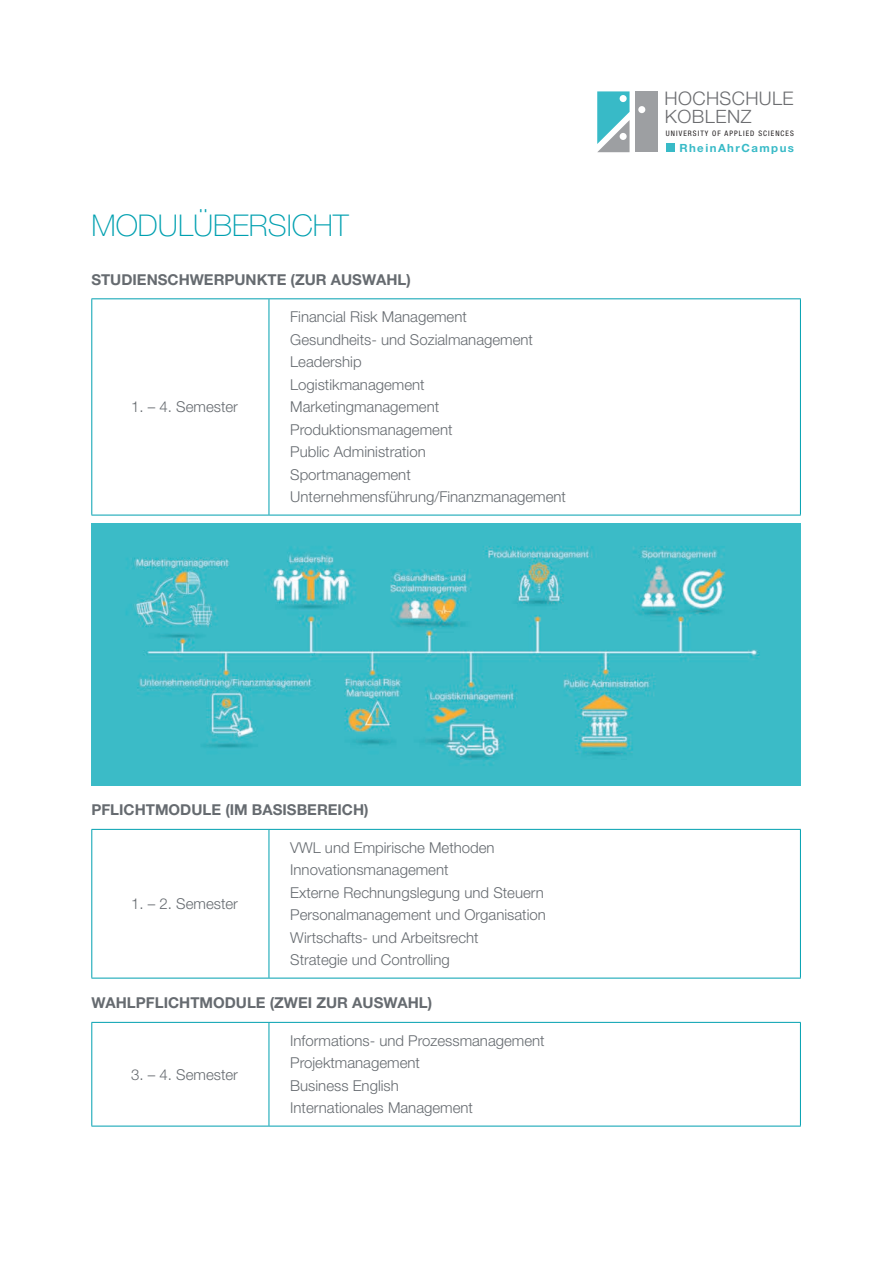
<style>
.page{position:relative;width:893px;height:1263px;background:#fff}
.page>*{position:absolute;margin:0;border:0;box-sizing:border-box;transform-origin:0 0}
.t1{font:100 30px "Helvetica Neue LT Pro";color:#00a0b0}
.t2{font:300 18.75px "Helvetica Neue LT Std";letter-spacing:.02em;color:#6c6d70}
.t3{font:300 18.45px "Helvetica Neue LT Std";letter-spacing:.025em;color:#6c6d70}
.t4{font:300 15px/22.5px "Helvetica Neue LT Pro";color:#666b70}
.t5{font:700 15px "Helvetica Neue LT Pro";color:#666b70}
.t6{font:700 11.25px "Helvetica Neue LT Std";letter-spacing:.13em;color:#38bac7}
.t7{font:condensed 7.5px "Helvetica Neue LT Std";letter-spacing:.14em;color:#231f20}
</style>
<div class="page">
<img style="left:91px;top:524px;width:710px;height:261px">
<div style="left:636px;top:91px;width:22px;height:61px;background:#9d9fa2"></div>
<svg style="left:597px;top:91px;width:32px;height:61px;background:#6fbec6"></svg>
<div style="left:620px;top:95px;width:7px;height:7px;background:#fff;border-radius:50%"></div>
<div style="left:638px;top:106px;width:7px;height:7px;background:#fff;border-radius:50%"></div>
<div style="left:620px;top:133px;width:7px;height:7px;background:#fff;border-radius:50%"></div>
<div style="left:666px;top:144px;width:8px;height:8px;background:#38bac7"></div>
<hr style="left:91px;top:299px;width:1px;height:216px;background:#00a0b0">
<hr style="left:91px;top:298px;width:178px;height:1px;background:#00a0b0">
<hr style="left:269px;top:298px;width:532px;height:1px;background:#00a0b0">
<hr style="left:269px;top:299px;width:1px;height:216px;background:#00a0b0">
<hr style="left:800px;top:299px;width:1px;height:216px;background:#00a0b0">
<hr style="left:91px;top:515px;width:178px;height:1px;background:#00a0b0">
<hr style="left:269px;top:515px;width:532px;height:1px;background:#00a0b0">
<hr style="left:91px;top:830px;width:1px;height:148px;background:#00a0b0">
<hr style="left:91px;top:829px;width:178px;height:1px;background:#00a0b0">
<hr style="left:269px;top:829px;width:532px;height:1px;background:#00a0b0">
<hr style="left:269px;top:830px;width:1px;height:148px;background:#00a0b0">
<hr style="left:800px;top:830px;width:1px;height:148px;background:#00a0b0">
<hr style="left:91px;top:978px;width:178px;height:1px;background:#00a0b0">
<hr style="left:269px;top:978px;width:532px;height:1px;background:#00a0b0">
<hr style="left:91px;top:1023px;width:1px;height:103px;background:#00a0b0">
<hr style="left:91px;top:1022px;width:178px;height:1px;background:#00a0b0">
<hr style="left:269px;top:1022px;width:532px;height:1px;background:#00a0b0">
<hr style="left:269px;top:1023px;width:1px;height:103px;background:#00a0b0">
<hr style="left:800px;top:1023px;width:1px;height:103px;background:#00a0b0">
<hr style="left:91px;top:1126px;width:178px;height:1px;background:#00a0b0">
<hr style="left:269px;top:1126px;width:532px;height:1px;background:#00a0b0">
<h1 class="t1" style="left:91px;top:209px;width:259px">MODULÜBERSICHT</h1>
<p class="t5" style="left:91px;top:270px;width:321px">STUDIENSCHWERPUNKTE (ZUR AUSWAHL)</p>
<p class="t4" style="left:131px;top:395px;width:108px">1. – 4. Semester</p>
<p class="t4" style="left:290px;top:305px;width:277px">Financial Risk Management<br>Gesundheits- und Sozialmanagement<br>Leadership<br>Logistikmanagement<br>Marketingmanagement<br>Produktionsmanagement<br>Public Administration<br>Sportmanagement<br>Unternehmensführung/Finanzmanagement</p>
<p class="t2" style="left:665px;top:87px;width:131px">HOCHSCHULE</p>
<p class="t3" style="left:665px;top:106px;width:88px">KOBLENZ</p>
<p class="t7" style="left:666px;top:129px;width:129px">UNIVERSITY OF APPLIED SCIENCES</p>
<p class="t6" style="left:679px;top:141px;width:116px">RheinAhrCampus</p>
<p class="t5" style="left:91px;top:801px;width:279px">PFLICHTMODULE (IM BASISBEREICH)</p>
<p class="t4" style="left:290px;top:836px;width:257px">VWL und Empirische Methoden<br>Innovationsmanagement<br>Externe Rechnungslegung und Steuern<br>Personalmanagement und Organisation<br>Wirtschafts- und Arbeitsrecht<br>Strategie und Controlling</p>
<p class="t5" style="left:91px;top:994px;width:342px">WAHLPFLICHTMODULE (ZWEI ZUR AUSWAHL)</p>
<p class="t4" style="left:131px;top:892px;width:108px">1. – 2. Semester</p>
<p class="t4" style="left:131px;top:1063px;width:108px">3. – 4. Semester</p>
<p class="t4" style="left:290px;top:1029px;width:256px">Informations- und Prozessmanagement<br>Projektmanagement<br>Business English<br>Internationales Management</p>
</div>
